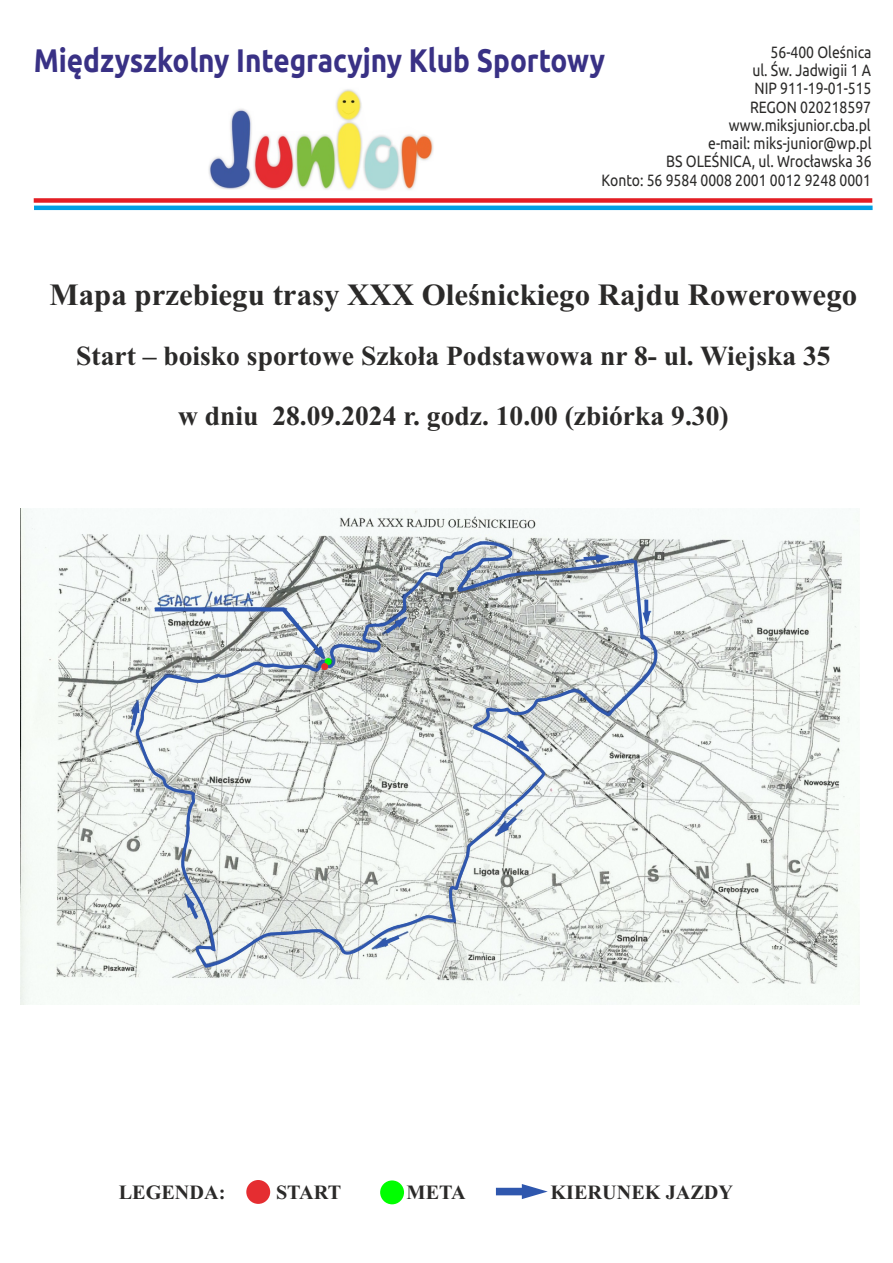
<style>
.page{position:relative;width:893px;height:1263px;background:#fff}
.page>*{position:absolute;margin:0;border:0;box-sizing:border-box;transform-origin:0 0}
.t1{font:700 32.7px "Ubuntu";color:#393185;scale:.86 1}
.t2{font:700 30.9px "Times New Roman";color:#2b2a29}
.t3{font:700 27.6px/60px "Times New Roman";color:#2b2a29;text-align:center}
.t4{font:700 20.25px "Times New Roman";color:#2b2a29}
.t5{font:16.35px/18.3px "Ubuntu";color:#2b2a29;text-align:right;scale:.86 1}
</style>
<div class="page">
<img style="left:21px;top:508px;width:838px;height:496px">
<div style="left:34px;top:198px;width:838px;height:5px;background:#e31e24"></div>
<hr style="left:34px;top:206px;width:839px;height:4px;background:#00a0e3">
<img style="left:208px;top:89px;width:226px;height:102px">
<div style="left:246px;top:1180px;width:24px;height:24px;background:#e52d31;border-radius:50%"></div>
<div style="left:380px;top:1180px;width:24px;height:24px;background:#0f0;border-radius:50%"></div>
<svg style="left:496px;top:1184px;width:52px;height:15px"></svg>
<svg style="left:131px;top:700px;width:5px;height:25px"></svg>
<svg style="left:136px;top:539px;width:526px;height:430px"></svg>
<svg style="left:155px;top:607px;width:177px;height:64px"></svg>
<h1 class="t1" style="left:34px;top:46px;width:666px">Międzyszkolny Integracyjny Klub Sportowy</h1>
<p class="t5" style="left:602px;top:44px;width:315px">56-400 Oleśnica<br>ul. Św. Jadwigii 1 A<br>NIP 911-19-01-515<br>REGON 020218597<br>www.miksjunior.cba.pl<br>e-mail: miks-junior@wp.pl<br>BS OLEŚNICA, ul. Wrocławska 36<br>Konto: 56 9584 0008 2001 0012 9248 0001</p>
<h2 class="t2" style="left:50px;top:285px;width:809px">Mapa przebiegu trasy XXX Oleśnickiego Rajdu Rowerowego</h2>
<h3 class="t3" style="left:76px;top:329px;width:756px">Start – boisko sportowe Szkoła Podstawowa nr 8- ul. Wiejska 35 w dniu 28.09.2024 r. godz. 10.00 (zbiórka 9.30)</h3>
<p class="t4" style="left:119px;top:1185px;width:108px">LEGENDA:</p>
<p class="t4" style="left:276px;top:1185px;width:67px">START</p>
<p class="t4" style="left:407px;top:1185px;width:61px">META</p>
<p class="t4" style="left:551px;top:1185px;width:184px">KIERUNEK JAZDY</p>
</div>
